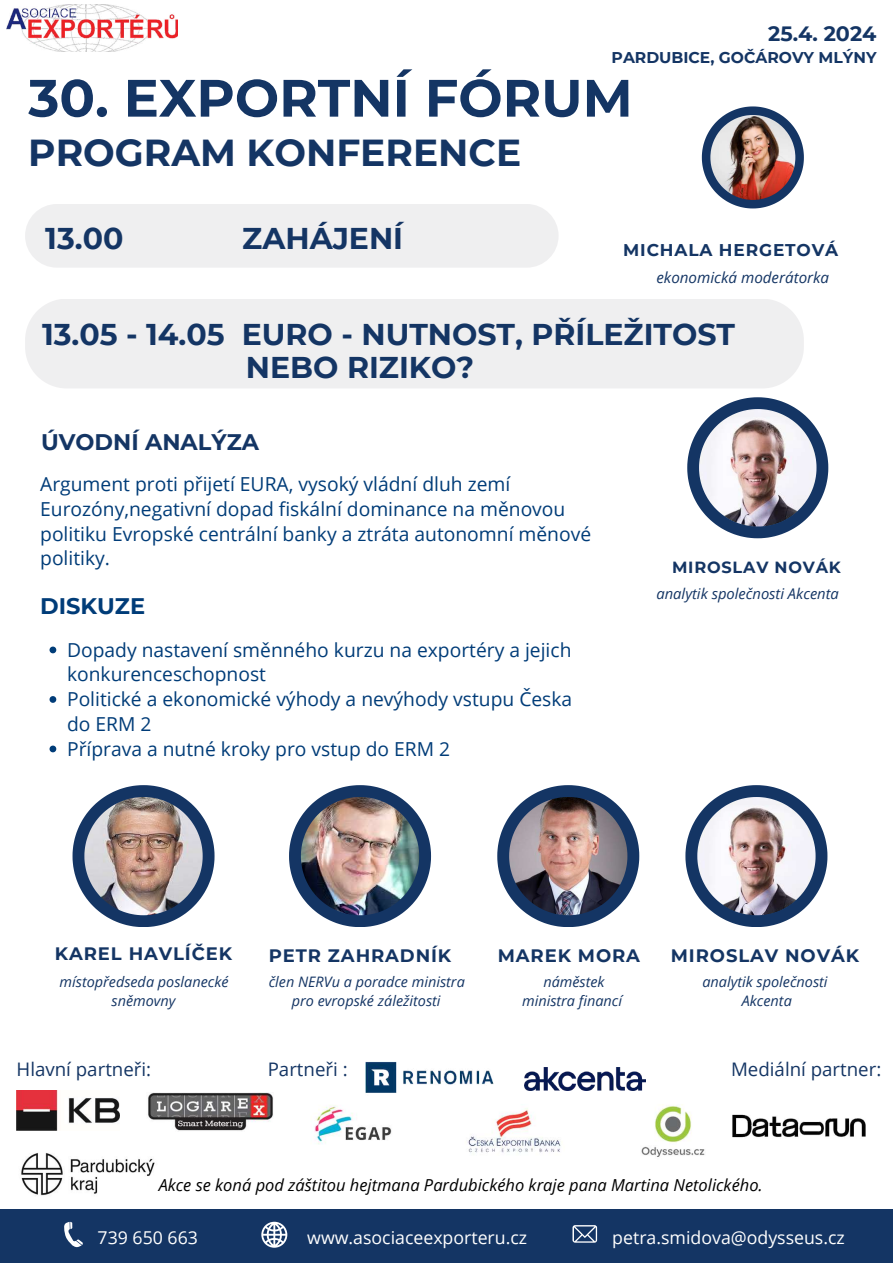
<style>
.page{position:relative;width:893px;height:1263px;background:#fff}
.page>*{position:absolute;margin:0;border:0;box-sizing:border-box;transform-origin:0 0}
.t1{font:700 52.5px "Montserrat";color:#143564}
.t2{font:700 37.5px "Montserrat";color:#143564}
.t3{font:700 30px/32.6px "Montserrat";color:#143564}
.t4{font:700 22.5px "Montserrat";color:#143564}
.t5{font:700 22.5px "Montserrat";color:#003c78}
.t6{font:700 20.7px "Montserrat";color:#143564}
.t7{font:19.27px/24.8px "Open Sans";color:#003c78}
.t8{font:18.67px "Open Sans";color:#143564}
.t9{font:700 18px "Montserrat";letter-spacing:.05em;color:#143564}
.t10{font:17.7px "Open Sans";color:#fff}
.t11{font:700 16.95px "Montserrat";letter-spacing:.05em;color:#143564}
.t12{font:italic 16.5px "Open Sans";color:#000}
.t13{font:700 16.12px "Montserrat";letter-spacing:.05em;color:#143564}
.t14{font:700 15.6px "Montserrat";color:#143564}
.t15{font:italic 15.23px "Open Sans";color:#143564}
.t16{font:italic 14.77px "Open Sans";color:#143564}
.t17{font:italic 14.48px/18.7px "Open Sans";color:#143564;text-align:center}
</style>
<div class="page">
<svg style="left:72px;top:785px;width:142px;height:142px"></svg>
<img style="left:84px;top:797px;width:118px;height:118px">
<svg style="left:497px;top:785px;width:142px;height:142px"></svg>
<img style="left:509px;top:797px;width:118px;height:118px">
<svg style="left:289px;top:785px;width:142px;height:142px"></svg>
<img style="left:301px;top:797px;width:118px;height:118px">
<svg style="left:687px;top:397px;width:141px;height:141px"></svg>
<img style="left:699px;top:409px;width:117px;height:117px">
<svg style="left:702px;top:106px;width:102px;height:102px"></svg>
<img style="left:710px;top:115px;width:85px;height:85px">
<img style="left:7px;top:5px;width:171px;height:47px">
<div style="left:25px;top:204px;width:533px;height:64px;background:#efeff0;border-radius:32px"></div>
<div style="left:25px;top:299px;width:779px;height:89px;background:#efeff0"></div>
<svg style="left:50px;top:646px;width:6px;height:7px"></svg>
<svg style="left:50px;top:696px;width:6px;height:7px"></svg>
<svg style="left:50px;top:745px;width:6px;height:7px"></svg>
<svg style="left:685px;top:785px;width:142px;height:142px"></svg>
<img style="left:697px;top:797px;width:118px;height:118px">
<img style="left:314px;top:1105px;width:78px;height:39px">
<img style="left:524px;top:1067px;width:121px;height:23px">
<img style="left:467px;top:1108px;width:94px;height:45px">
<img style="left:17px;top:1090px;width:103px;height:41px">
<img style="left:148px;top:1093px;width:125px;height:38px">
<img style="left:641px;top:1104px;width:64px;height:53px">
<div style="left:0;top:1209px;width:893px;height:54px;background:#143564"></div>
<svg style="left:64px;top:1221px;width:19px;height:26px"></svg>
<svg style="left:572px;top:1225px;width:26px;height:17px"></svg>
<svg style="left:261px;top:1221px;width:27px;height:26px"></svg>
<img style="left:21px;top:1153px;width:134px;height:43px">
<p class="t6" style="left:768px;top:21px;width:110px">25.4. 2024</p>
<p class="t14" style="left:611px;top:48px;width:266px">PARDUBICE, GOČÁROVY MLÝNY</p>
<h1 class="t1" style="left:28px;top:66px;width:606px">30. EXPORTNÍ FÓRUM</h1>
<h2 class="t2" style="left:28px;top:129px;width:494px">PROGRAM KONFERENCE</h2>
<h3 class="t3" style="left:45px;top:222px;width:80px">13.00</h3>
<h3 class="t3" style="left:242px;top:222px;width:162px">ZAHÁJENÍ</h3>
<p class="t11" style="left:623px;top:240px;width:216px">MICHALA HERGETOVÁ</p>
<p class="t15" style="left:656px;top:266px;width:174px">ekonomická moderátorka</p>
<h3 class="t3" style="left:246px;top:318px;width:491px;text-indent:-204px">13.05 - 14.05 EURO - NUTNOST, PŘÍLEŽITOST<br>NEBO RIZIKO?</h3>
<p class="t4" style="left:41px;top:428px;width:219px">ÚVODNÍ ANALÝZA</p>
<p class="t7" style="left:40px;top:471px;width:552px">Argument proti přijetí EURA, vysoký vládní dluh zemí Eurozóny,negativní dopad fiskální dominance na měnovou politiku Evropské centrální banky a ztráta autonomní měnové politiky.</p>
<p class="t5" style="left:40px;top:593px;width:106px">DISKUZE</p>
<p class="t7" style="left:67px;top:637px;width:507px">Dopady nastavení směnného kurzu na exportéry a jejich konkurenceschopnost<br>Politické a ekonomické výhody a nevýhody vstupu Česka do ERM 2<br>Příprava a nutné kroky pro vstup do ERM 2</p>
<p class="t13" style="left:672px;top:557px;width:170px">MIROSLAV NOVÁK</p>
<p class="t16" style="left:656px;top:583px;width:184px">analytik společnosti Akcenta</p>
<p class="t9" style="left:55px;top:942px;width:179px">KAREL HAVLÍČEK</p>
<p class="t9" style="left:269px;top:944px;width:184px">PETR ZAHRADNÍK</p>
<p class="t9" style="left:498px;top:944px;width:144px">MAREK MORA</p>
<p class="t17" style="left:60px;top:972px;width:170px">místopředseda poslanecké sněmovny</p>
<p class="t17" style="left:269px;top:972px;width:198px">člen NERVu a poradce ministra pro evropské záležitosti</p>
<p class="t17" style="left:522px;top:972px;width:101px">náměstek ministra financí</p>
<p class="t9" style="left:671px;top:944px;width:190px">MIROSLAV NOVÁK</p>
<p class="t17" style="left:702px;top:972px;width:127px">analytik společnosti<br>Akcenta</p>
<p class="t8" style="left:17px;top:1056px;width:136px">Hlavní partneři:</p>
<p class="t8" style="left:268px;top:1056px;width:81px">Partneři :</p>
<p class="t8" style="left:731px;top:1056px;width:152px">Mediální partner:</p>
<p class="t12" style="left:159px;top:1174px;width:605px">Akce se koná pod záštitou hejtmana Pardubického kraje pana Martina Netolického.</p>
<p class="t10" style="left:98px;top:1225px;width:102px">739 650 663</p>
<p class="t10" style="left:307px;top:1225px;width:221px">www.asociaceexporteru.cz</p>
<p class="t10" style="left:612px;top:1225px;width:234px">petra.smidova@odysseus.cz</p>
</div>
